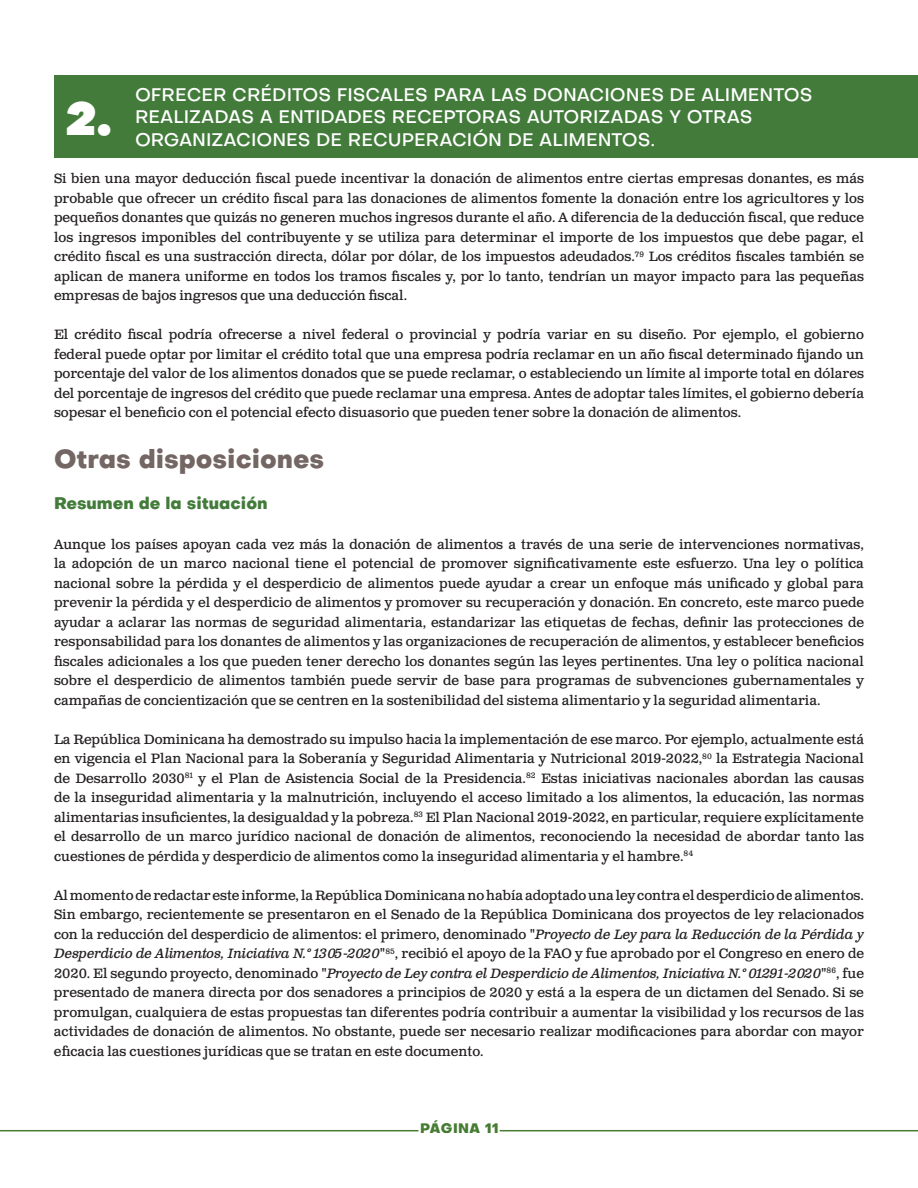
<style>
.page{position:relative;width:918px;height:1188px;background:#fff}
.page>*{position:absolute;margin:0;border:0;box-sizing:border-box;transform-origin:0 0}
.t1{font:45px "Objectivity Super";color:#fff}
.heading_2{font:800 25.5px "Objectivity";color:#736663}
.t2{font:500 18px/22.5px "Objectivity";color:#fff}
.heading_2-2{font:800 16.5px "Objectivity";color:#427b3a}
.t3{font:13.5px/19.5px "Clarendon Text Pro";color:#231f20;text-align:justify}
.t4{font:800 13.5px "Objectivity";letter-spacing:.03em;color:#457c32}
.s1{font-style:italic}
</style>
<div class="page">
<hr style="left:0;top:1130px;width:418px;height:1px;background:#457c32">
<hr style="left:500px;top:1130px;width:418px;height:1px;background:#457c32">
<div style="left:54px;top:75px;width:864px;height:83px;background:#427b3a"></div>
<p class="t1" style="left:66px;top:82px;width:47px">2.</p>
<p class="t2" style="left:135px;top:83px;width:679px">OFRECER CRÉDITOS FISCALES PARA LAS DONACIONES DE ALIMENTOS<br>REALIZADAS A ENTIDADES RECEPTORAS AUTORIZADAS Y OTRAS</p>
<p class="t2" style="left:135px;top:128px;width:521px">ORGANIZACIONES DE RECUPERACIÓN DE ALIMENTOS.</p>
<p class="t3" style="left:54px;top:170px;width:812px">Si bien una mayor deducción fiscal puede incentivar la donación de alimentos entre ciertas empresas donantes, es más probable que ofrecer un crédito fiscal para las donaciones de alimentos fomente la donación entre los agricultores y los pequeños donantes que quizás no generen muchos ingresos durante el año. A diferencia de la deducción fiscal, que reduce los ingresos imponibles del contribuyente y se utiliza para determinar el importe de los impuestos que debe pagar, el crédito fiscal es una sustracción directa, dólar por dólar, de los impuestos adeudados.<sup>79</sup> Los créditos fiscales también se aplican de manera uniforme en todos los tramos fiscales y, por lo tanto, tendrían un mayor impacto para las pequeñas empresas de bajos ingresos que una deducción fiscal.</p>
<p class="t3" style="left:54px;top:326px;width:812px">El crédito fiscal podría ofrecerse a nivel federal o provincial y podría variar en su diseño. Por ejemplo, el gobierno federal puede optar por limitar el crédito total que una empresa podría reclamar en un año fiscal determinado fijando un porcentaje del valor de los alimentos donados que se puede reclamar, o estableciendo un límite al importe total en dólares del porcentaje de ingresos del crédito que puede reclamar una empresa. Antes de adoptar tales límites, el gobierno debería sopesar el beneficio con el potencial efecto disuasorio que pueden tener sobre la donación de alimentos.</p>
<p class="heading_2" style="left:54px;top:439px;width:272px">Otras disposiciones</p>
<p class="heading_2-2" style="left:54px;top:491px;width:215px">Resumen de la situación</p>
<p class="t3" style="left:54px;top:535px;width:812px">Aunque los países apoyan cada vez más la donación de alimentos a través de una serie de intervenciones normativas, la adopción de un marco nacional tiene el potencial de promover significativamente este esfuerzo. Una ley o política nacional sobre la pérdida y el desperdicio de alimentos puede ayudar a crear un enfoque más unificado y global para prevenir la pérdida y el desperdicio de alimentos y promover su recuperación y donación. En concreto, este marco puede ayudar a aclarar las normas de seguridad alimentaria, estandarizar las etiquetas de fechas, definir las protecciones de responsabilidad para los donantes de alimentos y las organizaciones de recuperación de alimentos, y establecer beneficios fiscales adicionales a los que pueden tener derecho los donantes según las leyes pertinentes. Una ley o política nacional sobre el desperdicio de alimentos también puede servir de base para programas de subvenciones gubernamentales y campañas de concientización que se centren en la sostenibilidad del sistema alimentario y la seguridad alimentaria.</p>
<p class="t3" style="left:54px;top:730px;width:812px">La República Dominicana ha demostrado su impulso hacia la implementación de ese marco. Por ejemplo, actualmente está en vigencia el Plan Nacional para la Soberanía y Seguridad Alimentaria y Nutricional 2019-2022,<sup>80</sup> la Estrategia Nacional de Desarrollo 2030<sup>81</sup> y el Plan de Asistencia Social de la Presidencia.<sup>82</sup> Estas iniciativas nacionales abordan las causas de la inseguridad alimentaria y la malnutrición, incluyendo el acceso limitado a los alimentos, la educación, las normas alimentarias insuficientes, la desigualdad y la pobreza.<sup>83</sup> El Plan Nacional 2019-2022, en particular, requiere explícitamente el desarrollo de un marco jurídico nacional de donación de alimentos, reconociendo la necesidad de abordar tanto las cuestiones de pérdida y desperdicio de alimentos como la inseguridad alimentaria y el hambre.<sup>84</sup></p>
<p class="t3" style="left:54px;top:886px;width:812px">Al momento de redactar este informe, la República Dominicana no había adoptado una ley contra el desperdicio de alimentos.<br>Sin embargo, recientemente se presentaron en el Senado de la República Dominicana dos proyectos de ley relacionados con la reducción del desperdicio de alimentos: el primero, denominado "<span class="s1">Proyecto de Ley para la Reducción de la Pérdida y Desperdicio de Alimentos, Iniciativa N.° 1305-2020</span>"<sup>85</sup>, recibió el apoyo de la FAO y fue aprobado por el Congreso en enero de 2020. El segundo proyecto, denominado "<span class="s1">Proyecto de Ley contra el Desperdicio de Alimentos, Iniciativa N.° 01291-2020</span>"<sup>86</sup>, fue presentado de manera directa por dos senadores a principios de 2020 y está a la espera de un dictamen del Senado. Si se promulgan, cualquiera de estas propuestas tan diferentes podría contribuir a aumentar la visibilidad y los recursos de las actividades de donación de alimentos. No obstante, puede ser necesario realizar modificaciones para abordar con mayor eficacia las cuestiones jurídicas que se tratan en este documento.</p>
<p class="t4" style="left:420px;top:1118px;width:80px">PÁGINA 11</p>
</div>
